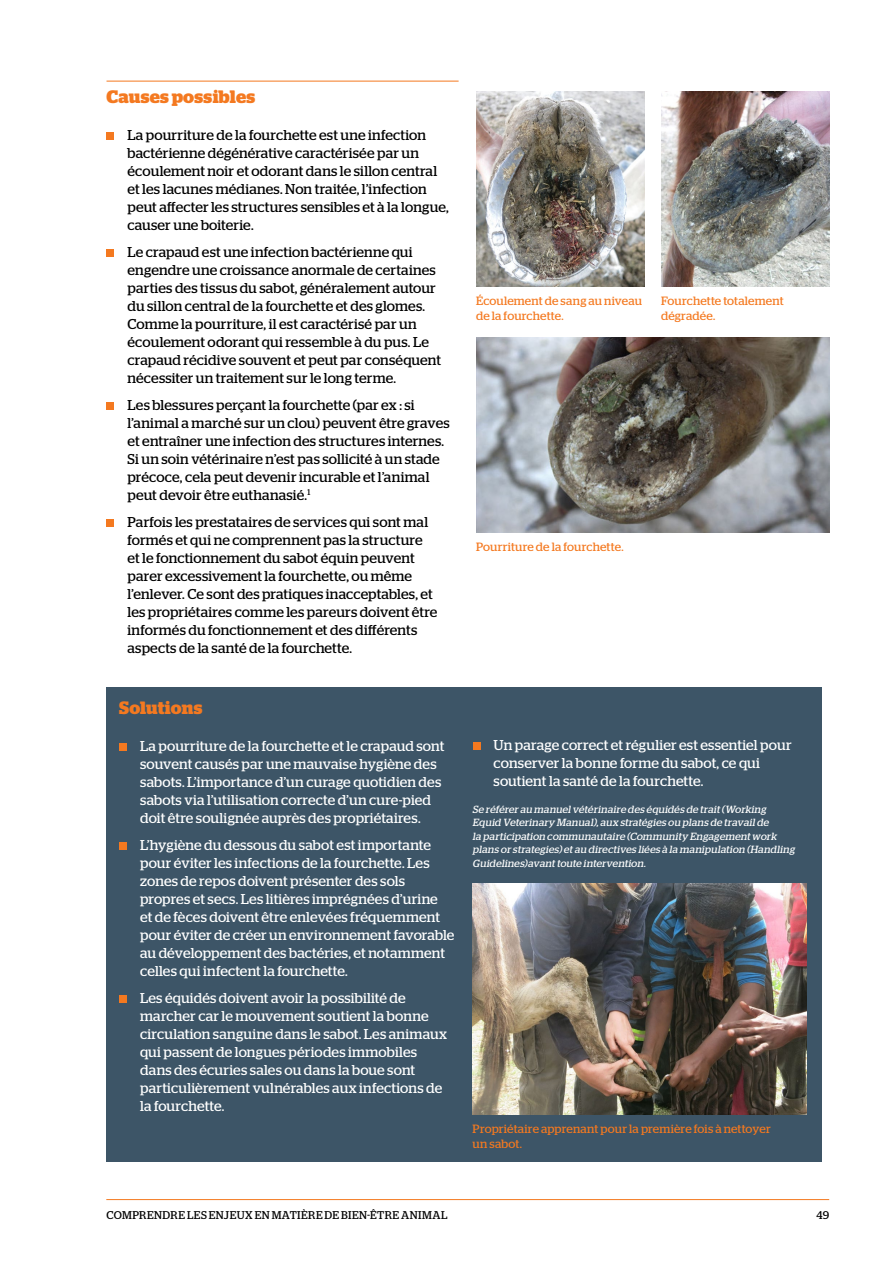
<style>
.page{position:relative;width:893px;height:1263px;background:#fff}
.page>*{position:absolute;margin:0;border:0;box-sizing:border-box;transform-origin:0 0}
.t1{font:700 18px "Stag";letter-spacing:.01em;color:#f47920}
.t2{font:700 17.85px "Stag";letter-spacing:.005em;color:#f47920}
.t3{font:14.25px/18px "Stag";letter-spacing:.01em;color:#000}
.t4{font:14.25px/18px "Stag";letter-spacing:.01em;color:#fff}
.t5{font:12px/15px "Stag";letter-spacing:.01em;color:#f47920}
.t6{font:11.25px "Stag";letter-spacing:.04em;color:#000}
.t7{font:italic 10.35px/13.4px "Stag";letter-spacing:.025em;color:#fff}
</style>
<div class="page">
<hr style="left:106px;top:1199px;width:723px;height:1px;background:#f47920">
<hr style="left:107px;top:81px;width:352px;height:1px;background:#f47920">
<div style="left:107px;top:132px;width:7px;height:7px;background:#f47920"></div>
<div style="left:107px;top:249px;width:7px;height:7px;background:#f47920"></div>
<div style="left:107px;top:402px;width:7px;height:7px;background:#f47920"></div>
<div style="left:107px;top:519px;width:7px;height:7px;background:#f47920"></div>
<div style="left:107px;top:687px;width:715px;height:475px;background:#3d5567"></div>
<div style="left:119px;top:743px;width:8px;height:8px;background:#f47920"></div>
<div style="left:119px;top:842px;width:8px;height:8px;background:#f47920"></div>
<div style="left:119px;top:995px;width:8px;height:8px;background:#f47920"></div>
<div style="left:473px;top:742px;width:7px;height:8px;background:#f47920"></div>
<img style="left:476px;top:91px;width:168px;height:196px">
<img style="left:476px;top:337px;width:353px;height:196px">
<img style="left:661px;top:91px;width:168px;height:196px">
<img style="left:473px;top:883px;width:334px;height:231px">
<p class="t1" style="left:107px;top:86px;width:150px">Causes possibles</p>
<p class="t3" style="left:128px;top:125px;width:323px">La pourriture de la fourchette est une infection bactérienne dégénérative caractérisée par un écoulement noir et odorant dans le sillon central et les lacunes médianes. Non traitée, l’infection peut affecter les structures sensibles et à la longue, causer une boiterie.</p>
<p class="t3" style="left:128px;top:242px;width:315px">Le crapaud est une infection bactérienne qui engendre une croissance anormale de certaines parties des tissus du sabot, généralement autour du sillon central de la fourchette et des glomes.<br>Comme la pourriture, il est caractérisé par un écoulement odorant qui ressemble à du pus. Le crapaud récidive souvent et peut par conséquent nécessiter un traitement sur le long terme.</p>
<p class="t3" style="left:128px;top:395px;width:324px">Les blessures perçant la fourchette (par ex : si l’animal a marché sur un clou) peuvent être graves et entraîner une infection des structures internes.<br>Si un soin vétérinaire n’est pas sollicité à un stade précoce, cela peut devenir incurable et l’animal peut devoir être euthanasié.<sup>1</sup></p>
<p class="t3" style="left:128px;top:512px;width:311px">Parfois les prestataires de services qui sont mal formés et qui ne comprennent pas la structure et le fonctionnement du sabot équin peuvent parer excessivement la fourchette, ou même l’enlever. Ce sont des pratiques inacceptables, et les propriétaires comme les pareurs doivent être informés du fonctionnement et des différents aspects de la santé de la fourchette.</p>
<p class="t5" style="left:476px;top:293px;width:168px">Écoulement de sang au niveau de la fourchette.</p>
<p class="t5" style="left:661px;top:293px;width:124px">Fourchette totalement dégradée.</p>
<p class="t5" style="left:476px;top:539px;width:149px">Pourriture de la fourchette.</p>
<p class="t2" style="left:119px;top:697px;width:85px">Solutions</p>
<p class="t4" style="left:140px;top:736px;width:306px">La pourriture de la fourchette et le crapaud sont souvent causés par une mauvaise hygiène des sabots. L’importance d’un curage quotidien des sabots via l’utilisation correcte d’un cure-pied doit être soulignée auprès des propriétaires.</p>
<p class="t4" style="left:140px;top:835px;width:316px">L’hygiène du dessous du sabot est importante pour éviter les infections de la fourchette. Les zones de repos doivent présenter des sols propres et secs. Les litières imprégnées d’urine<br>et de fèces doivent être enlevées fréquemment pour éviter de créer un environnement favorable au développement des bactéries, et notamment celles qui infectent la fourchette.</p>
<p class="t4" style="left:140px;top:988px;width:308px">Les équidés doivent avoir la possibilité de marcher car le mouvement soutient la bonne circulation sanguine dans le sabot. Les animaux qui passent de longues périodes immobiles dans des écuries sales ou dans la boue sont particulièrement vulnérables aux infections de la fourchette.</p>
<p class="t4" style="left:494px;top:736px;width:300px">Un parage correct et régulier est essentiel pour conserver la bonne forme du sabot, ce qui soutient la santé de la fourchette.</p>
<p class="t7" style="left:473px;top:803px;width:324px">Se référer au manuelvétérinaire des équidés de trait(Working Equid Veterinary Manual),aux stratégies ou plans de travailde<br>la participation communautaire (Community Engagementwork plans or strategies)etau directives liées à la manipulation (Handling Guidelines)avanttoute intervention.</p>
<p class="t5" style="left:473px;top:1121px;width:300px">Propriétaire apprenant pour la première fois à nettoyer un sabot.</p>
<p class="t6" style="left:106px;top:1209px;width:343px">COMPRENDRE LES ENJEUX EN MATIÈRE DE BIEN-ÊTRE ANIMAL</p>
<p class="t6" style="left:817px;top:1209px;width:14px">49</p>
</div>
